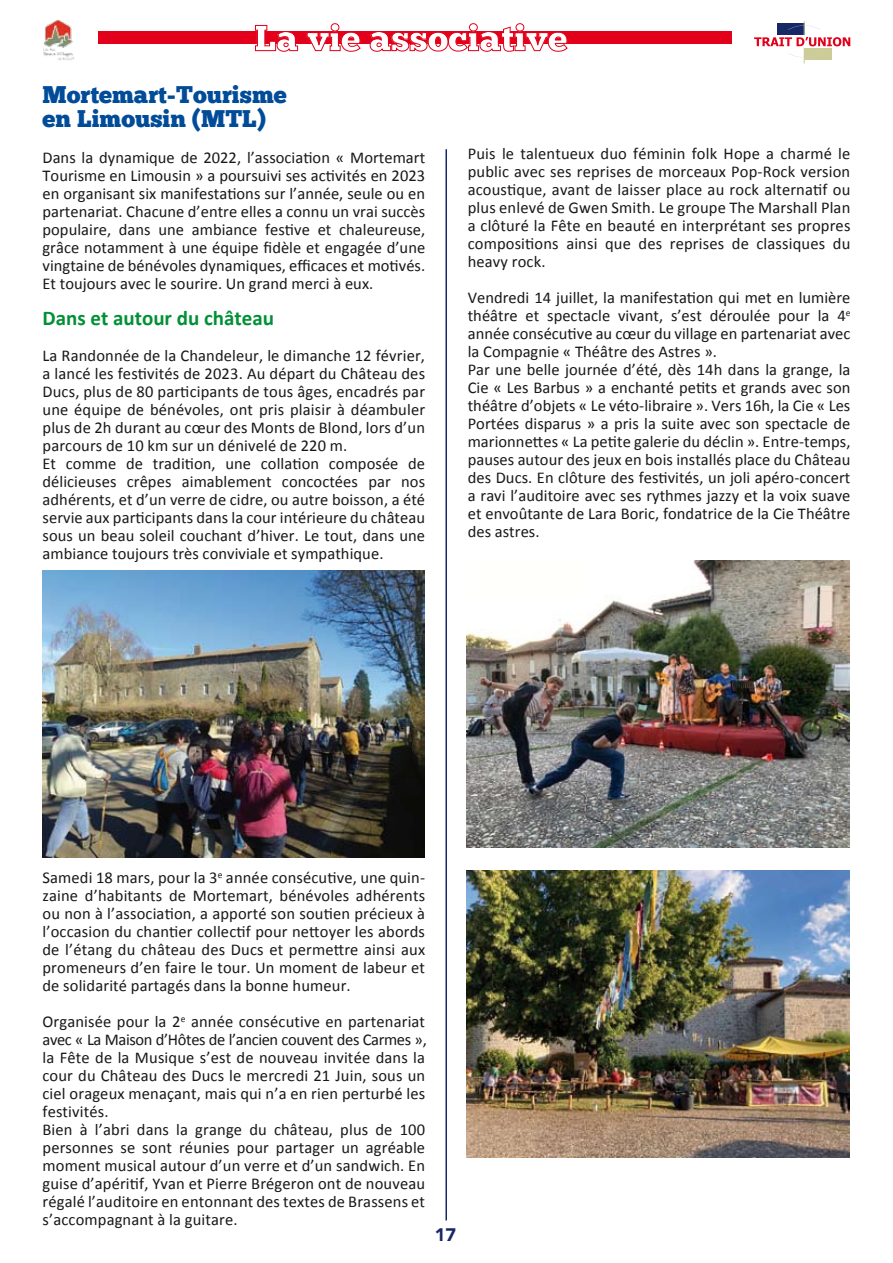
<style>
.page{position:relative;width:893px;height:1263px;background:#fff}
.page>*{position:absolute;margin:0;border:0;box-sizing:border-box;transform-origin:0 0}
.t1{font:36px "Chunk Five Ex";color:#fff}
.t2{font:24px/24px "Chunk Five Ex";color:#004c99}
.t3{font:700 21px "Calibri";color:#009036}
.t4{font:900 18px "Avenir";color:#172867}
.t5{font:16.5px/18px "Calibri";letter-spacing:.005em;color:#1a171b;text-align:justify}
</style>
<div class="page">
<hr style="left:445px;top:149px;width:2px;height:1071px;background:#172867">
<img style="left:43px;top:20px;width:31px;height:40px">
<svg style="left:754px;top:21px;width:96px;height:43px"></svg>
<div style="left:98px;top:31px;width:634px;height:13px;background:#e2001a"></div>
<svg style="left:255px;top:25px;width:43px;height:27px"></svg>
<svg style="left:311px;top:23px;width:50px;height:29px"></svg>
<svg style="left:369px;top:23px;width:199px;height:29px"></svg>
<img style="left:42px;top:571px;width:383px;height:287px">
<img style="left:467px;top:561px;width:383px;height:287px">
<img style="left:467px;top:870px;width:383px;height:287px">
<p class="t1" style="left:255px;top:11px;width:314px">La vie associative</p>
<p class="t2" style="left:43px;top:82px;width:246px">Mortemart-Tourisme en Limousin (MTL)</p>
<p class="t5" style="left:43px;top:148px;width:384px">Dans la dynamique de 2022, l’association « Mortemart Tourisme en Limousin » a poursuivi ses activités en 2023 en organisant six manifestations sur l’année, seule ou en partenariat. Chacune d’entre elles a connu un vrai succès populaire, dans une ambiance festive et chaleureuse, grâce notamment à une équipe fidèle et engagée d’une vingtaine de bénévoles dynamiques, efficaces et motivés.<br>Et toujours avec le sourire. Un grand merci à eux.</p>
<p class="t3" style="left:43px;top:305px;width:233px">Dans et autour du château</p>
<p class="t5" style="left:43px;top:346px;width:384px;text-align:left">La Randonnée de la Chandeleur, le dimanche 12 février, a lancé les festivités de 2023. Au départ du Château des Ducs, plus de 80 participants de tous âges, encadrés par une équipe de bénévoles, ont pris plaisir à déambuler plus de 2h durant au cœur des Monts de Blond, lors d’un parcours de 10 km sur un dénivelé de 220 m.<br>Et comme de tradition, une collation composée de délicieuses crêpes aimablement concoctées par nos adhérents, et d’un verre de cidre, ou autre boisson, a été servie aux participants dans la cour intérieure du château sous un beau soleil couchant d’hiver. Le tout, dans une ambiance toujours très conviviale et sympathique.</p>
<p class="t5" style="left:468px;top:144px;width:384px">Puis le talentueux duo féminin folk Hope a charmé le public avec ses reprises de morceaux Pop-Rock version acoustique, avant de laisser place au rock alternatif ou plus enlevé de Gwen Smith. Le groupe The Marshall Plan a clôturé la Fête en beauté en interprétant ses propres compositions ainsi que des reprises de classiques du heavy rock.</p>
<p class="t5" style="left:468px;top:288px;width:384px;text-align:left">Vendredi 14 juillet, la manifestation qui met en lumière théâtre et spectacle vivant, s’est déroulée pour la 4<sup>e </sup>année consécutive au cœur du village en partenariat avec la Compagnie « Théâtre des Astres ».<br>Par une belle journée d’été, dès 14h dans la grange, la Cie « Les Barbus » a enchanté petits et grands avec son théâtre d’objets « Le véto-libraire ». Vers 16h, la Cie « Les Portées disparus » a pris la suite avec son spectacle de marionnettes « La petite galerie du déclin ». Entre-temps, pauses autour des jeux en bois installés place du Château des Ducs. En clôture des festivités, un joli apéro-concert a ravi l’auditoire avec ses rythmes jazzy et la voix suave et envoûtante de Lara Boric, fondatrice de la Cie Théâtre des astres.</p>
<p class="t5" style="left:43px;top:868px;width:384px">Samedi 18 mars, pour la 3<sup>e</sup> année consécutive, une quin&shy;zaine d’habitants de Mortemart, bénévoles adhérents ou non à l’association, a apporté son soutien précieux à l’occasion du chantier collectif pour nettoyer les abords de l’étang du château des Ducs et permettre ainsi aux promeneurs d’en faire le tour. Un moment de labeur et de solidarité partagés dans la bonne humeur.</p>
<p class="t5" style="left:43px;top:1012px;width:386px;text-align:left">Organisée pour la 2<sup>e</sup> année consécutive en partenariat avec « La Maison d’Hôtes de l’ancien couvent des Carmes », la Fête de la Musique s’est de nouveau invitée dans la cour du Château des Ducs le mercredi 21 Juin, sous un ciel orageux menaçant, mais qui n’a en rien perturbé les festivités.<br>Bien à l’abri dans la grange du château, plus de 100 personnes se sont réunies pour partager un agréable moment musical autour d’un verre et d’un sandwich. En guise d’apéritif, Yvan et Pierre Brégeron ont de nouveau régalé l’auditoire en entonnant des textes de Brassens et s’accompagnant à la guitare.</p>
<p class="t4" style="left:435px;top:1223px;width:23px">17</p>
</div>
